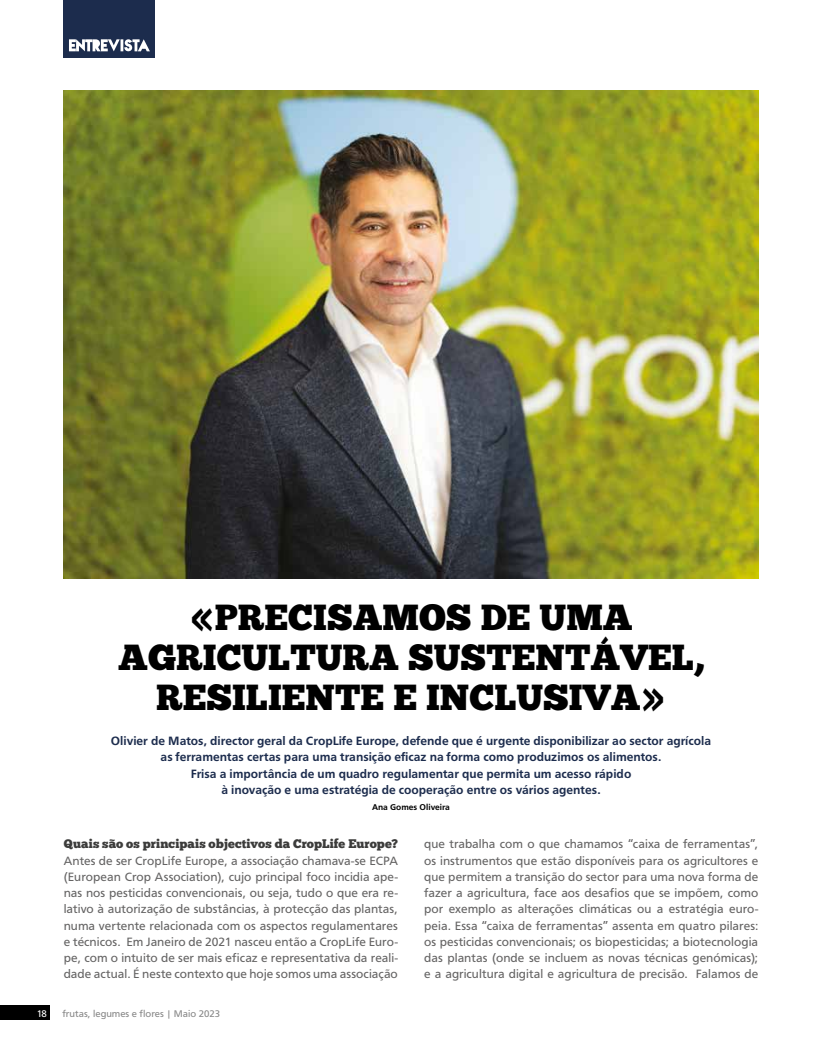
<style>
.page{position:relative;width:815px;height:1053px;background:#fff}
.page>*{position:absolute;margin:0;border:0;box-sizing:border-box;transform-origin:0 0}
.t1{font:36.25px/40px "Chunk Five";color:#000;text-align:center}
.t2{font:12.5px/16.2px "Carto Gothic Std";letter-spacing:.005em;color:#646363;text-align:justify}
.t3{font:700 12.5px/16.2px "Carto Gothic Std";color:#1c2c4d;text-align:center}
.t4{font:12.5px "Chunk Five";letter-spacing:.005em;color:#3c3c3b}
.t5{font:10px "Carto Gothic Std";color:#878787}
.t6{font:10px "Carto Gothic Std";color:#fff}
.t7{font:700 8.75px "Carto Gothic Std";color:#000}
</style>
<div class="page">
<div style="left:0;top:1005px;width:50px;height:14px;background:#000"></div>
<img style="left:64px;top:91px;width:694px;height:487px">
<div style="left:64px;top:0;width:91px;height:58px;background:#1c2c4d"></div>
<svg style="left:69px;top:39px;width:81px;height:12px"></svg>
<h1 class="t1" style="left:118px;top:598px;width:587px">«PRECISAMOS DE UMA<br>AGRICULTURA SUSTENTÁVEL,<br>RESILIENTE E INCLUSIVA»</h1>
<p class="t3" style="left:111px;top:732px;width:602px">Olivier de Matos, director geral da CropLife Europe, defende que é urgente disponibilizar ao sector agrícola as ferramentas certas para uma transição eficaz na forma como produzimos os alimentos.<br>Frisa a importância de um quadro regulamentar que permita um acesso rápido<br>à inovação e uma estratégia de cooperação entre os vários agentes.</p>
<p class="t7" style="left:372px;top:802px;width:79px">Ana Gomes Oliveira</p>
<p class="t4" style="left:64px;top:836px;width:336px">Quais são os principais objectivos da CropLife Europe?</p>
<p class="t2" style="left:64px;top:852px;width:336px">Antes de ser CropLife Europe, a associação chamava-se ECPA (European Crop Association), cujo principal foco incidia ape&shy;nas nos pesticidas convencionais, ou seja, tudo o que era re&shy;lativo à autorização de substâncias, à protecção das plantas, numa vertente relacionada com os aspectos regulamentares e técnicos. Em Janeiro de 2021 nasceu então a CropLife Euro&shy;pe, com o intuito de ser mais eficaz e representativa da reali&shy;dade actual. É neste contexto que hoje somos uma associação</p>
<p class="t6" style="left:37px;top:1007px;width:12px">18</p>
<p class="t5" style="left:62px;top:1007px;width:159px">frutas, legumes e flores | Maio 2023</p>
<p class="t2" style="left:424px;top:835px;width:336px">que trabalha com o que chamamos “caixa de ferramentas”, os instrumentos que estão disponíveis para os agricultores e que permitem a transição do sector para uma nova forma de fazer a agricultura, face aos desafios que se impõem, como por exemplo as alterações climáticas ou a estratégia euro&shy;peia. Essa “caixa de ferramentas” assenta em quatro pilares: os pesticidas convencionais; os biopesticidas; a biotecnologia das plantas (onde se incluem as novas técnicas genómicas); e a agricultura digital e agricultura de precisão. Falamos de</p>
</div>
